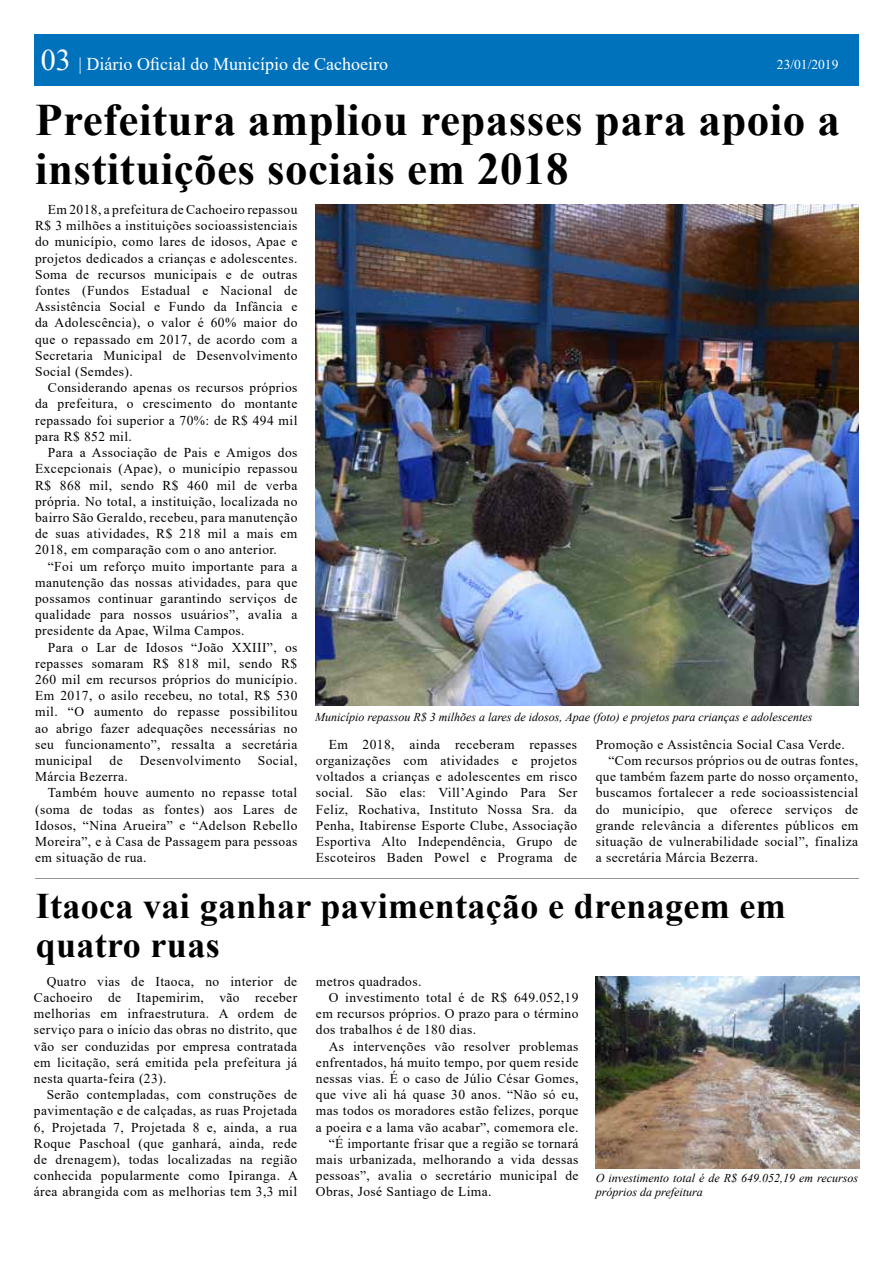
<style>
.page{position:relative;width:893px;height:1263px;background:#fff}
.page>*{position:absolute;margin:0;border:0;box-sizing:border-box;transform-origin:0 0}
.t1{font:700 45px/49.5px "Times New Roman";letter-spacing:.01em;color:#000}
.t2{font:700 36px/39px "Times New Roman";letter-spacing:.01em;color:#000}
.t3{font:18px "Times New Roman";color:#fff}
.t4{font:13.5px/16.2px "Times New Roman";letter-spacing:.03em;color:#000;text-align:justify}
.t5{font:13.5px "Times New Roman";color:#fff}
.t6{font:italic 12px/14.4px "Times New Roman";color:#000}
.s1{font-size:30px}
</style>
<div class="page">
<div style="left:34px;top:34px;width:824px;height:52px;background:#0072bc"></div>
<img style="left:315px;top:204px;width:543px;height:502px">
<hr style="left:35px;top:878px;width:823px;height:1px;background:#939598">
<img style="left:596px;top:976px;width:263px;height:193px">
<h3 class="t3" style="left:41px;top:51px;width:349px"><span class="s1">03</span> | Diário Oficial do Município de Cachoeiro</h3>
<p class="t5" style="left:777px;top:54px;width:63px">23/01/2019</p>
<h1 class="t1" style="left:35px;top:94px;width:806px">Prefeitura ampliou repasses para apoio a instituições sociais em 2018</h1>
<p class="t4" style="left:35px;top:201px;width:264px;text-indent:13px">Em 2018, a prefeitura de Cachoeiro repassou R$ 3 milhões a instituições socioassistenciais do município, como lares de idosos, Apae e projetos dedicados a crianças e adolescentes.<br>Soma de recursos municipais e de outras fontes (Fundos Estadual e Nacional de Assistência Social e Fundo da Infância e da Adolescência), o valor é 60% maior do que o repassado em 2017, de acordo com a Secretaria Municipal de Desenvolvimento Social (Semdes).</p>
<p class="t4" style="left:35px;top:379px;width:264px;text-indent:13px">Considerando apenas os recursos próprios da prefeitura, o crescimento do montante repassado foi superior a 70%: de R$ 494 mil para R$ 852 mil.</p>
<p class="t4" style="left:35px;top:444px;width:264px;text-indent:13px">Para a Associação de Pais e Amigos dos Excepcionais (Apae), o município repassou R$ 868 mil, sendo R$ 460 mil de verba própria. No total, a instituição, localizada no bairro São Geraldo, recebeu, para manutenção de suas atividades, R$ 218 mil a mais em 2018, em comparação com o ano anterior.</p>
<p class="t4" style="left:35px;top:557px;width:264px;text-indent:13px">“Foi um reforço muito importante para a manutenção das nossas atividades, para que possamos continuar garantindo serviços de qualidade para nossos usuários”, avalia a presidente da Apae, Wilma Campos.</p>
<p class="t4" style="left:35px;top:638px;width:264px;text-indent:13px">Para o Lar de Idosos “João XXIII”, os repasses somaram R$ 818 mil, sendo R$ 260 mil em recursos próprios do município.<br>Em 2017, o asilo recebeu, no total, R$ 530 mil. “O aumento do repasse possibilitou ao abrigo fazer adequações necessárias no seu funcionamento”, ressalta a secretária municipal</p>
<p class="t6" style="left:315px;top:709px;width:499px">Município repassou R$ 3 milhões a lares de idosos, Apae (foto) e projetos para crianças e adolescentes</p>
<p class="t4" style="left:316px;top:736px;width:263px;text-indent:13px">Em 2018, ainda receberam repasses organizações com atividades e projetos voltados a crianças e adolescentes em risco social. São elas: Vill’Agindo Para Ser Feliz, Rochativa, Instituto Nossa Sra. da Penha, Itabirense Esporte Clube, Associação Esportiva Alto Independência, Grupo de Escoteiros Baden Powel e Programa de</p>
<p class="t4" style="left:596px;top:736px;width:251px">Promoção e Assistência Social Casa Verde.</p>
<p class="t4" style="left:110px;top:752px;width:15px">de</p>
<p class="t4" style="left:140px;top:752px;width:102px">Desenvolvimento</p>
<p class="t4" style="left:258px;top:752px;width:41px">Social,</p>
<p class="t4" style="left:35px;top:768px;width:94px">Márcia Bezerra.</p>
<p class="t4" style="left:48px;top:784px;width:251px">Também houve aumento no repasse total</p>
<p class="t4" style="left:35px;top:800px;width:264px">(soma de todas as fontes) aos Lares de</p>
<p class="t4" style="left:35px;top:817px;width:264px">Idosos, “Nina Arueira” e “Adelson Rebello</p>
<p class="t4" style="left:35px;top:833px;width:264px">Moreira”, e à Casa de Passagem para pessoas</p>
<p class="t4" style="left:35px;top:849px;width:113px">em situação de rua.</p>
<h2 class="t2" style="left:36px;top:885px;width:752px">Itaoca vai ganhar pavimentação e drenagem em quatro ruas</h2>
<p class="t4" style="left:34px;top:973px;width:265px;text-indent:13px">Quatro vias de Itaoca, no interior de Cachoeiro de Itapemirim, vão receber melhorias em infraestrutura. A ordem de serviço para o início das obras no distrito, que vão ser conduzidas por empresa contratada em licitação, será emitida pela prefeitura já nesta quarta-feira (23).</p>
<p class="t4" style="left:34px;top:1086px;width:266px;text-indent:13px">Serão contempladas, com construções de pavimentação e de calçadas, as ruas Projetada 6, Projetada 7, Projetada 8 e, ainda, a rua Roque Paschoal (que ganhará, ainda, rede de drenagem), todas localizadas na região conhecida popularmente como Ipiranga. A área abrangida com as melhorias tem 3,3 mil</p>
<p class="t4" style="left:609px;top:752px;width:251px">“Com recursos próprios ou de outras fontes,</p>
<p class="t4" style="left:596px;top:768px;width:264px">que também fazem parte do nosso orçamento,</p>
<p class="t4" style="left:596px;top:784px;width:264px">buscamos fortalecer a rede socioassistencial</p>
<p class="t4" style="left:596px;top:800px;width:264px">do município, que oferece serviços de</p>
<p class="t4" style="left:596px;top:817px;width:264px">grande relevância a diferentes públicos em</p>
<p class="t4" style="left:596px;top:833px;width:264px">situação de vulnerabilidade social”, finaliza</p>
<p class="t4" style="left:596px;top:849px;width:164px">a secretária Márcia Bezerra.</p>
<p class="t4" style="left:316px;top:973px;width:107px">metros quadrados.</p>
<p class="t4" style="left:329px;top:989px;width:251px">O investimento total é de R$ 649.052,19</p>
<p class="t4" style="left:316px;top:1005px;width:264px">em recursos próprios. O prazo para o término</p>
<p class="t4" style="left:316px;top:1021px;width:162px">dos trabalhos é de 180 dias.</p>
<p class="t4" style="left:329px;top:1037px;width:251px">As intervenções vão resolver problemas</p>
<p class="t4" style="left:316px;top:1054px;width:264px">enfrentados, há muito tempo, por quem reside</p>
<p class="t4" style="left:316px;top:1070px;width:264px">nessas vias. É o caso de Júlio César Gomes,</p>
<p class="t4" style="left:316px;top:1086px;width:264px">que vive ali há quase 30 anos. “Não só eu,</p>
<p class="t4" style="left:316px;top:1102px;width:264px">mas todos os moradores estão felizes, porque</p>
<p class="t4" style="left:316px;top:1118px;width:264px">a poeira e a lama vão acabar”, comemora ele.</p>
<p class="t4" style="left:329px;top:1135px;width:251px">“É importante frisar que a região se tornará</p>
<p class="t4" style="left:316px;top:1151px;width:264px">mais urbanizada, melhorando a vida dessas</p>
<p class="t4" style="left:316px;top:1167px;width:264px">pessoas”, avalia o secretário municipal de</p>
<p class="t4" style="left:316px;top:1183px;width:177px">Obras, José Santiago de Lima.</p>
<p class="t6" style="left:596px;top:1170px;width:264px">O investimento total é de R$ 649.052,19 em recursos próprios da prefeitura</p>
</div>
